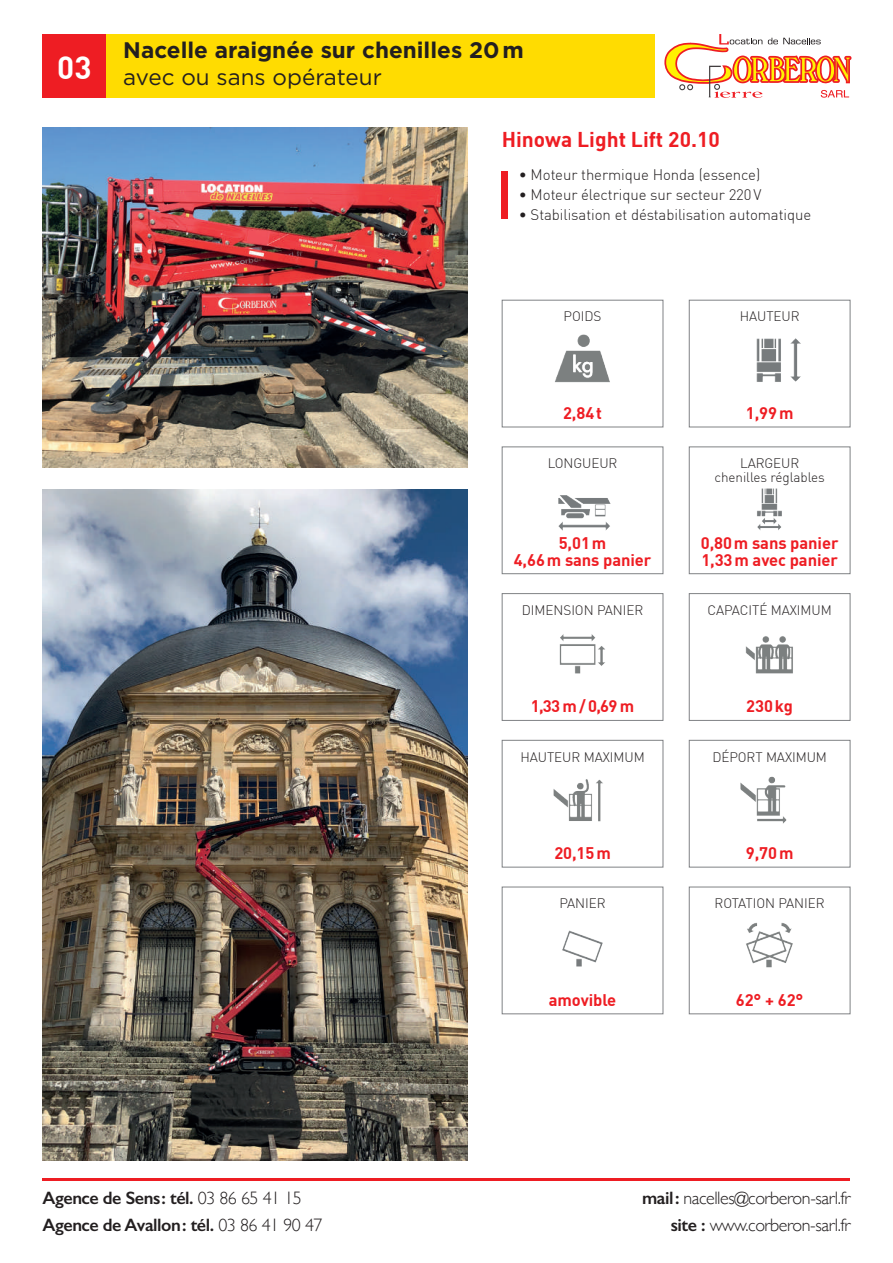
<style>
.page{position:relative;width:893px;height:1263px;background:#fff}
.page>*{position:absolute;margin:0;border:0;box-sizing:border-box;transform-origin:0 0}
.t1{font:700 22.5px/27px "Gotham";color:#231f20}
.t2{font:700 21px "DIN";color:#ee1d23}
.t3{font:600 18px/27px "Gill Sans";letter-spacing:-.025em;color:#231f20}
.t4{font:300 18px/27px "Gill Sans";letter-spacing:-.025em;color:#231f20;text-align:right}
.t5{font:700 16.5px/16.5px "DIN";letter-spacing:-.005em;color:#ee1d23;text-align:center}
.t6{font:300 15px "DIN";letter-spacing:-.005em;color:#231f20}
.t7{font:300 13.5px/13.4px "DIN";letter-spacing:-.005em;color:#231f20;text-align:center}
.s1{font-weight:400}
.s2{font-weight:300}
.s3{font-weight:600}
</style>
<div class="page">
<div style="left:43px;top:34px;width:612px;height:64px;background:#ffdc01"></div>
<img style="left:43px;top:489px;width:425px;height:672px">
<img style="left:43px;top:128px;width:425px;height:340px">
<div style="left:502px;top:171px;width:6px;height:48px;background:#ee1d23"></div>
<div style="left:502px;top:300px;width:161px;height:127px;border:1px solid #808285"></div>
<div style="left:689px;top:300px;width:161px;height:127px;border:1px solid #808285"></div>
<div style="left:502px;top:446px;width:161px;height:128px;border:1px solid #808285"></div>
<div style="left:689px;top:446px;width:161px;height:128px;border:1px solid #808285"></div>
<div style="left:502px;top:593px;width:161px;height:128px;border:1px solid #808285"></div>
<div style="left:689px;top:593px;width:161px;height:128px;border:1px solid #808285"></div>
<div style="left:502px;top:740px;width:161px;height:127px;border:1px solid #808285"></div>
<div style="left:689px;top:740px;width:161px;height:127px;border:1px solid #808285"></div>
<div style="left:689px;top:887px;width:161px;height:127px;border:1px solid #808285"></div>
<div style="left:502px;top:887px;width:161px;height:127px;border:1px solid #808285"></div>
<img style="left:555px;top:334px;width:55px;height:49px">
<img style="left:756px;top:338px;width:45px;height:44px">
<img style="left:558px;top:495px;width:53px;height:36px">
<img style="left:757px;top:488px;width:25px;height:43px">
<img style="left:745px;top:636px;width:48px;height:38px">
<img style="left:559px;top:634px;width:46px;height:40px">
<img style="left:553px;top:779px;width:50px;height:43px">
<img style="left:740px;top:776px;width:47px;height:48px">
<img style="left:746px;top:922px;width:47px;height:46px">
<img style="left:562px;top:930px;width:41px;height:37px">
<hr style="left:43px;top:1178px;width:807px;height:2px;background:#ee1d23">
<div style="left:43px;top:34px;width:63px;height:64px;background:#ee1d23"></div>
<svg style="left:664px;top:34px;width:188px;height:64px"></svg>
<h1 class="t1" style="left:57px;top:37px;width:468px;text-indent:66px">Nacelle araignée sur chenilles 20 m<br><sup>03</sup> <span class="s1">avec ou sans opérateur</span></h1>
<h2 class="t2" style="left:502px;top:125px;width:220px">Hinowa Light Lift 20.10</h2>
<p class="t6" style="left:519px;top:166px;width:243px">• Moteur thermique Honda (essence)</p>
<p class="t6" style="left:519px;top:185px;width:244px">• Moteur électrique sur secteur 220V</p>
<p class="t6" style="left:519px;top:205px;width:294px">• Stabilisation et déstabilisation automatique</p>
<p class="t7" style="left:564px;top:310px;width:39px">POIDS</p>
<p class="t7" style="left:740px;top:310px;width:61px">HAUTEUR</p>
<p class="t5" style="left:563px;top:404px;width:40px">2,84t</p>
<p class="t5" style="left:746px;top:404px;width:49px">1,99m</p>
<p class="t7" style="left:548px;top:456px;width:71px">LONGUEUR</p>
<p class="t7" style="left:714px;top:456px;width:112px">LARGEUR chenilles réglables</p>
<p class="t5" style="left:514px;top:534px;width:139px">5,01m<br>4,66m sans panier</p>
<p class="t5" style="left:701px;top:534px;width:139px;text-align:left">0,80m sans panier<br>1,33m avec panier</p>
<p class="t7" style="left:522px;top:603px;width:123px">DIMENSION PANIER</p>
<p class="t7" style="left:708px;top:603px;width:126px">CAPACITÉ MAXIMUM</p>
<p class="t5" style="left:531px;top:697px;width:105px">1,33 m / 0,69 m</p>
<p class="t5" style="left:746px;top:697px;width:48px">230kg</p>
<p class="t7" style="left:520px;top:750px;width:126px">HAUTEUR MAXIMUM</p>
<p class="t7" style="left:712px;top:750px;width:116px">DÉPORT MAXIMUM</p>
<p class="t5" style="left:554px;top:844px;width:58px">20,15m</p>
<p class="t5" style="left:746px;top:844px;width:49px">9,70m</p>
<p class="t7" style="left:559px;top:897px;width:48px">PANIER</p>
<p class="t7" style="left:715px;top:897px;width:112px">ROTATION PANIER</p>
<p class="t5" style="left:549px;top:991px;width:69px">amovible</p>
<p class="t5" style="left:736px;top:991px;width:69px">62° + 62°</p>
<h3 class="t3" style="left:43px;top:1184px;width:282px">Agence de Sens: tél. <span class="s2">03 86 65 41 15<br></span>Agence de Avallon: tél. <span class="s2">03 86 41 90 47</span></h3>
<h3 class="t4" style="left:642px;top:1183px;width:210px"><span class="s3">mail:</span> nacelles@corberon-sarl.fr <span class="s3">site :</span> www.corberon-sarl.fr</h3>
</div>
